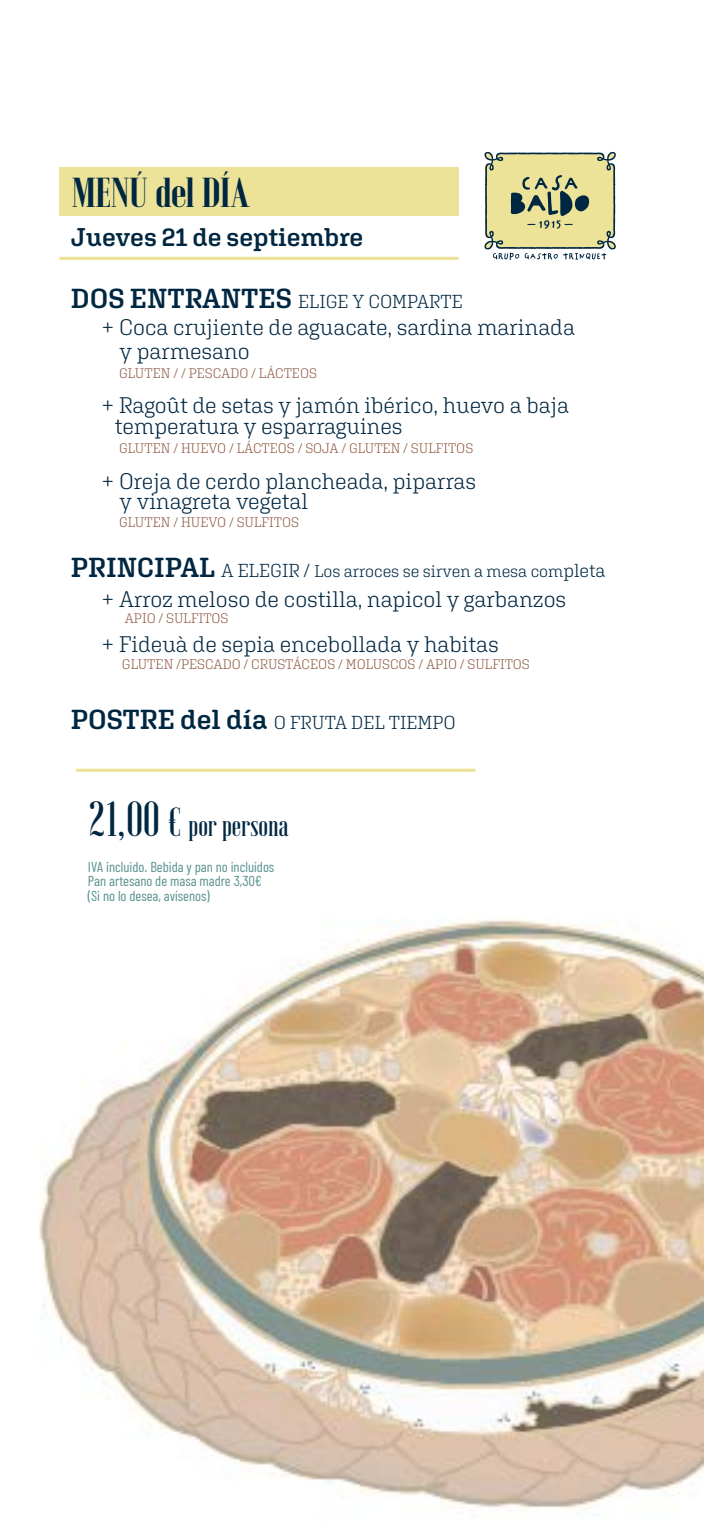
<style>
.page{position:relative;width:704px;height:1523px;background:#fff}
.page>*{position:absolute;margin:0;border:0;box-sizing:border-box;transform-origin:0 0}
.t1{font:800 41.88px "Emberly";color:#002742}
.t2{font:600 condensed 30px "Emberly";color:#002742}
.t3{font:600 25.62px "Aglet Slab";letter-spacing:-.005em;color:#002742}
.t4{font:300 22.5px/45px "Aglet Slab";letter-spacing:-.005em;color:#002742}
.t5{font:300 18.75px "Aglet Slab";color:#002742}
.t6{font:300 16.88px "Aglet Slab";color:#002742}
.t7{font:14.38px/14.4px "Barlow Condensed";color:#58918e}
.t8{font:300 13.75px "Aglet Slab";color:#8f5944}
.s1{font-weight:600;font-size:27.5px}
.s2{font-size:18.75px}
.s3{font-size:49.38px}
.s4{font-size:40.62px}
</style>
<div class="page">
<img style="left:39px;top:151px;width:664px;height:1365px">
<div style="left:59px;top:167px;width:399px;height:49px;background:#ece298"></div>
<hr style="left:59px;top:257px;width:399px;height:3px;background:#ece298">
<svg style="left:76px;top:768px;width:399px;height:4px;background:#efe8ae"></svg>
<svg style="left:484px;top:152px;width:131px;height:108px;background:#c7c695"></svg>
<h1 class="t1" style="left:72px;top:171px;width:180px">MENÚ del DÍA</h1>
<p class="t3" style="left:71px;top:222px;width:294px">Jueves 21 de septiembre</p>
<p class="t5" style="left:71px;top:291px;width:393px"><span class="s1">DOS ENTRANTES</span> ELIGE Y COMPARTE</p>
<p class="t4" style="left:119px;top:315px;width:457px;line-height:23.8px;text-indent:-18px">+ Coca crujiente de aguacate, sardina marinada y parmesano</p>
<p class="t4" style="left:115px;top:394px;width:455px;line-height:21.2px;text-indent:-14px">+ Ragoût de setas y jamón ibérico, huevo a baja temperatura y esparraguines</p>
<p class="t4" style="left:119px;top:471px;width:358px;line-height:20px;text-indent:-18px">+ Oreja de cerdo plancheada, piparras y vinagreta vegetal</p>
<p class="t8" style="left:119px;top:365px;width:199px">GLUTEN / / PESCADO / LÁCTEOS</p>
<p class="t8" style="left:119px;top:440px;width:355px">GLUTEN / HUEVO / LÁCTEOS / SOJA / GLUTEN / SULFITOS</p>
<p class="t8" style="left:119px;top:514px;width:181px">GLUTEN / HUEVO / SULFITOS</p>
<p class="t6" style="left:71px;top:561px;width:535px"><span class="s1">PRINCIPAL</span> <span class="s2">A ELEGIR /</span> Los arroces se sirven a mesa com<span class="s2">pleta</span></p>
<p class="t4" style="left:101px;top:577px;width:466px">+ Arroz meloso de costilla, napicol y garbanzos + Fideuà de sepia encebollada y habitas</p>
<p class="t8" style="left:125px;top:610px;width:105px">APIO / SULFITOS</p>
<p class="t8" style="left:122px;top:656px;width:409px">GLUTEN /PESCADO / CRUSTÁCEOS / MOLUSCOS / APIO / SULFITOS</p>
<p class="t5" style="left:71px;top:711px;width:386px"><span class="s1">POSTRE del día</span> O FRUTA DEL TIEMPO</p>
<h2 class="t2" style="left:88px;top:810px;width:202px"><span class="s3">21,00</span> <span class="s4">€</span> por persona</h2>
<p class="t7" style="left:88px;top:859px;width:188px">IVA incluido. Bebida y pan no incluídos<br>Pan artesano de masa madre 3,30€ (Si no lo desea, avísenos)</p>
</div>
